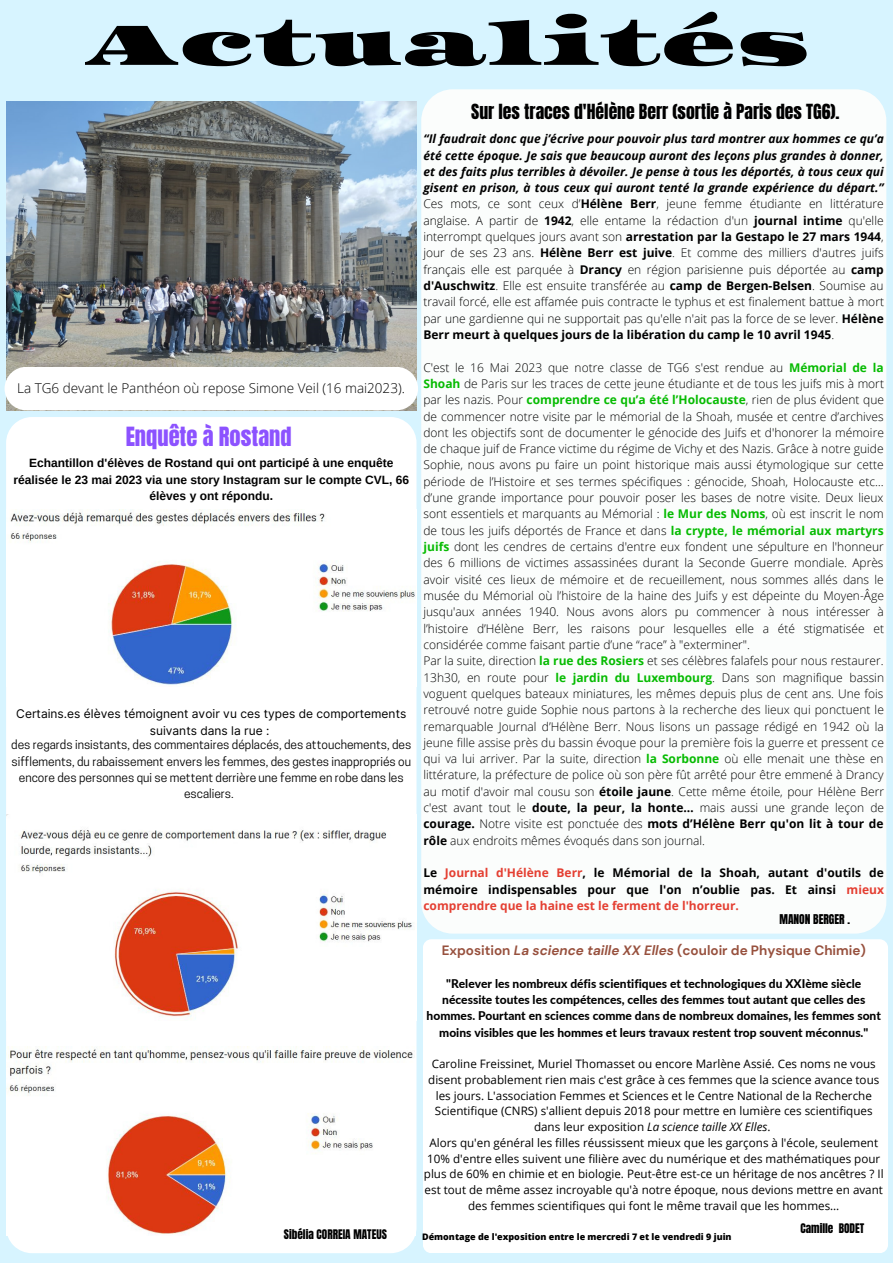
<style>
.page{position:relative;width:893px;height:1263px;background:#d7f4ff}
.page>*{position:absolute;margin:0;border:0;box-sizing:border-box;transform-origin:0 0}
.t1{font:61.72px "Asset";color:#000}
.t2{font:22.5px "Anton";color:#8c52ff}
.t3{font:17.7px "Anton";color:#000}
.t4{font:700 13.5px "DM Sans";color:#97503d}
.t5{font:300 13.5px "Open Sans";color:#000}
.t6{font:300 12px/16.4px "Open Sans";color:#000;text-align:justify}
.t7{font:800 12px/16.4px "Lato";color:#000;text-align:center}
.t8{font:12px/16.4px "Cooper Hewitt";color:#000;text-align:center}
.t9{font:700 12px/16.4px "Open Sans";color:#000;text-align:justify}
.t10{font:700 12px/16.4px "Arimo";color:#000;text-align:center}
.t11{font:12px/16.4px "Inter";color:#000;text-align:center}
.t12{font:11.62px/15.8px "Open Sans";color:#000;text-align:center}
.t13{font:11.48px "Anton";color:#000}
.t14{font:11.25px "Anton";color:#000}
.t15{font:800 9px "Open Sans";color:#000}
.s1{font-weight:700;font-style:italic}
.s2{font-weight:700}
.s3{font-weight:700;color:#06bb02}
.s4{color:#e43f32}
.s5{font-style:italic}
</style>
<div class="page">
<div style="left:423px;top:939px;width:465px;height:314px;background:#fff;border-radius:8px"></div>
<div style="left:6px;top:417px;width:410px;height:836px;background:#fff"></div>
<div style="left:421px;top:89px;width:465px;height:844px;background:#fbfdfc;border-radius:32px"></div>
<img style="left:6px;top:102px;width:410px;height:265px">
<div style="left:5px;top:367px;width:413px;height:43px;background:#fff"></div>
<img style="left:6px;top:814px;width:410px;height:206px">
<img style="left:6px;top:509px;width:410px;height:178px">
<img style="left:6px;top:1046px;width:409px;height:189px">
<p class="t1" style="left:83px;top:5px;width:729px">Actualités</p>
<p class="t5" style="left:17px;top:379px;width:389px">La TG6 devant le Panthéon où repose Simone Veil (16 mai2023).</p>
<p class="t2" style="left:126px;top:420px;width:167px">Enquête à Rostand</p>
<p class="t10" style="left:14px;top:455px;width:397px">Echantillon d'élèves de Rostand qui ont participé à une enquête réalisée le 23 mai 2023 via une story Instagram sur le compte CVL, 66 élèves y ont répondu.</p>
<p class="t11" style="left:16px;top:706px;width:391px">Certains.es élèves témoignent avoir vu ces types de comportements suivants dans la rue :</p>
<p class="t8" style="left:11px;top:738px;width:402px">des regards insistants, des commentaires déplacés, des attouchements, des sifflements, du rabaissement envers les femmes, des gestes inappropriés ou encore des personnes qui se mettent derrière une femme en robe dans les escaliers.</p>
<p class="t14" style="left:284px;top:1226px;width:104px">Sibélia CORREIA MATEUS</p>
<p class="t3" style="left:471px;top:99px;width:370px">Sur les traces d'Hélène Berr (sortie à Paris des TG6).</p>
<p class="t6" style="left:423px;top:130px;width:462px"><span class="s1">“Il faudrait donc que j’écrive pour pouvoir plus tard montrer aux hommes ce qu’a été cette époque. Je sais que beaucoup auront des leçons plus grandes à donner, et des faits plus terribles à dévoiler. Je pense à tous les déportés, à tous ceux qui gisent en prison, à tous ceux qui auront tenté la grande expérience du départ.” </span>Ces mots, ce sont ceux d’<span class="s2">Hélène Berr</span>, jeune femme étudiante en littérature anglaise. A partir de <span class="s2">1942</span>, elle entame la rédaction d'un <span class="s2">journal intime</span> qu'elle interrompt quelques jours avant son <span class="s2">arrestation par la Gestapo le 27 mars 1944</span>, jour de ses 23 ans. <span class="s2">Hélène Berr est juive</span>. Et comme des milliers d'autres juifs français elle est parquée à <span class="s2">Drancy</span> en région parisienne puis déportée au <span class="s2">camp d'Auschwitz</span>. Elle est ensuite transférée au <span class="s2">camp de Bergen-Belsen</span>. Soumise au travail forcé, elle est affamée puis contracte le typhus et est finalement battue à mort par une gardienne qui ne supportait pas qu'elle n'ait pas la force de se lever. <span class="s2">Hélène Berr meurt à quelques jours de la libération du camp le 10 avril 1945</span>.</p>
<p class="t6" style="left:423px;top:359px;width:462px">C'est le 16 Mai 2023 que notre classe de TG6 s'est rendue au <span class="s3">Mémorial de la Shoah</span> de Paris sur les traces de cette jeune étudiante et de tous les juifs mis à mort par les nazis. Pour <span class="s3">comprendre ce qu’a été l’Holocauste</span>, rien de plus évident que de commencer notre visite par le mémorial de la Shoah, musée et centre d’archives dont les objectifs sont de documenter le génocide des Juifs et d'honorer la mémoire de chaque juif de France victime du régime de Vichy et des Nazis. Grâce à notre guide Sophie, nous avons pu faire un point historique mais aussi étymologique sur cette période de l’Histoire et ses termes spécifiques : génocide, Shoah, Holocauste etc… d’une grande importance pour pouvoir poser les bases de notre visite. Deux lieux sont essentiels et marquants au Mémorial : <span class="s3">le Mur des Noms</span>, où est inscrit le nom de tous les juifs déportés de France et dans <span class="s3">la crypte, le mémorial aux martyrs juifs</span> dont les cendres de certains d'entre eux fondent une sépulture en l'honneur des 6 millions de victimes assassinées durant la Seconde Guerre mondiale. Après avoir visité ces lieux de mémoire et de recueillement, nous sommes allés dans le musée du Mémorial où l’histoire de la haine des Juifs y est dépeinte du Moyen-Âge jusqu'aux années 1940. Nous avons alors pu commencer à nous intéresser à l’histoire d’Hélène Berr, les raisons pour lesquelles elle a été stigmatisée et considérée comme faisant partie d’une “race” à "exterminer".</p>
<p class="t6" style="left:423px;top:652px;width:462px">Par la suite, direction <span class="s3">la rue des Rosiers</span> et ses célèbres falafels pour nous restaurer.<br>13h30, en route pour <span class="s3">le jardin du Luxembourg</span>. Dans son magnifique bassin voguent quelques bateaux miniatures, les mêmes depuis plus de cent ans. Une fois retrouvé notre guide Sophie nous partons à la recherche des lieux qui ponctuent le remarquable Journal d’Hélène Berr. Nous lisons un passage rédigé en 1942 où la jeune fille assise près du bassin évoque pour la première fois la guerre et pressent ce qui va lui arriver. Par la suite, direction <span class="s3">la Sorbonne</span> où elle menait une thèse en littérature, la préfecture de police où son père fût arrêté pour être emmené à Drancy au motif d'avoir mal cousu son <span class="s2">étoile jaune</span>. Cette même étoile, pour Hélène Berr c'est avant tout le <span class="s2">doute, la peur, la honte…</span> mais aussi une grande leçon de <span class="s2">courage.</span> Notre visite est ponctuée des <span class="s2">mots d’Hélène Berr qu'on lit à tour de rôle</span> aux endroits mêmes évoqués dans son journal.</p>
<p class="t9" style="left:423px;top:864px;width:462px">Le <span class="s4">Journal d'Hélène Berr</span>, le Mémorial de la Shoah, autant d'outils de mémoire indispensables pour que l'on n’oublie pas. Et ainsi <span class="s4">mieux comprendre que la haine est le ferment de l'horreur.</span></p>
<p class="t13" style="left:779px;top:910px;width:72px">MANON BERGER .</p>
<p class="t4" style="left:442px;top:941px;width:425px">Exposition <span class="s5">La science taille XX Elles</span> (couloir de Physique Chimie)</p>
<p class="t7" style="left:426px;top:975px;width:456px">"Relever les nombreux défis scientifiques et technologiques du XXIème siècle nécessite toutes les compétences, celles des femmes tout autant que celles des hommes. Pourtant en sciences comme dans de nombreux domaines, les femmes sont moins visibles que les hommes et leurs travaux restent trop souvent méconnus."</p>
<p class="t12" style="left:428px;top:1056px;width:452px">Caroline Freissinet, Muriel Thomasset ou encore Marlène Assié. Ces noms ne vous disent probablement rien mais c'est grâce à ces femmes que la science avance tous les jours. L'association Femmes et Sciences et le Centre National de la Recherche Scientifique (CNRS) s'allient depuis 2018 pour mettre en lumière ces scientifiques dans leur exposition <span class="s5">La science taille XX Elles</span>.</p>
<p class="t12" style="left:424px;top:1134px;width:461px">Alors qu'en général les filles réussissent mieux que les garçons à l'école, seulement 10% d'entre elles suivent une filière avec du numérique et des mathématiques pour plus de 60% en chimie et en biologie. Peut-être est-ce un héritage de nos ancêtres ? Il est tout de même assez incroyable qu'à notre époque, nous devions mettre en avant des femmes scientifiques qui font le même travail que les hommes…</p>
<p class="t15" style="left:422px;top:1230px;width:311px">Démontage de l'exposition entre le mercredi 7 et le vendredi 9 juin</p>
<p class="t14" style="left:800px;top:1220px;width:65px">Camille BODET</p>
</div>
